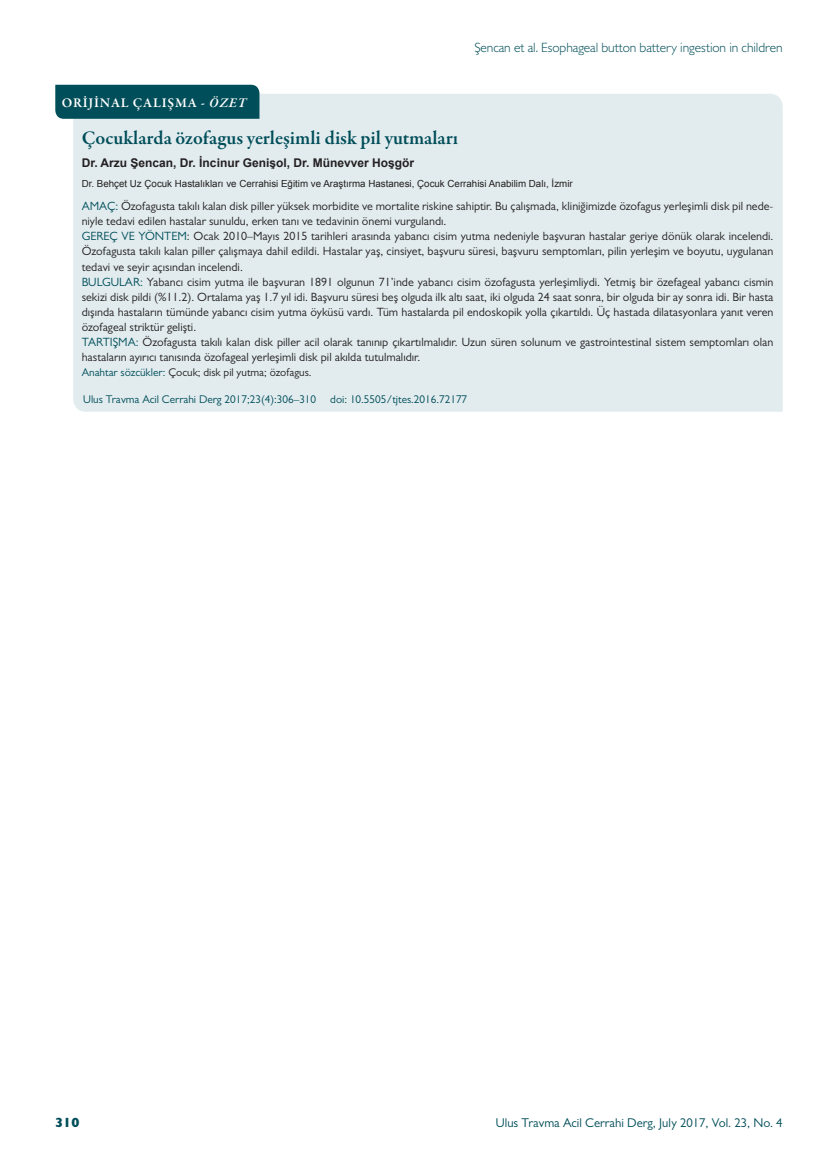
<style>
.page{position:relative;width:838px;height:1170px;background:#fff}
.page>*{position:absolute;margin:0;border:0;box-sizing:border-box;transform-origin:0 0}
.t1{font:600 19.5px "Garamond Premr Pro";color:#004e59}
.t2{font:300 13.5px "Gill Sans MT Pro";letter-spacing:-.005em;color:#004e59}
.t3{font:600 13.5px "Garamond Premr Pro";letter-spacing:.055em;color:#fff}
.t4{font:800 13.5px "Gill Sans MT Pro";color:#004e59}
.t5{font:12.75px "Gill Sans MT Pro";color:#004e59}
.t6{font:12px/15px "Gill Sans MT Pro";color:#231f20}
.t7{font:700 12px "Arial";color:#231f20}
.t8{font:11.25px "Gill Sans MT Pro";color:#004e59}
.t9{font:11.25px "Gill Sans MT Pro";color:#231f20}
.t10{font:9.75px "Arial";color:#231f20}
.s1{font-style:italic}
.s2{color:#004e59}
</style>
<div class="page">
<div style="left:73px;top:94px;width:709px;height:317px;background:#e2ecef"></div>
<div style="left:55px;top:85px;width:204px;height:34px;background:#004e59"></div>
<p class="t3" style="left:62px;top:94px;width:186px">ORİJİNAL ÇALIŞMA - <span class="s1">ÖZET</span></p>
<p class="t2" style="left:474px;top:39px;width:310px">Şencan et al. Esophageal button battery ingestion in children</p>
<h1 class="t1" style="left:82px;top:126px;width:378px">Çocuklarda özofagus yerleşimli disk pil yutmaları</h1>
<p class="t7" style="left:82px;top:155px;width:334px">Dr. Arzu Şencan, Dr. İncinur Genişol, Dr. Münevver Hoşgör</p>
<p class="t10" style="left:82px;top:177px;width:492px">Dr. Behçet Uz Çocuk Hastalıkları ve Cerrahisi Eğitim ve Araştırma Hastanesi, Çocuk Cerrahisi Anabilim Dalı, İzmir</p>
<p class="t6" style="left:82px;top:199px;width:693px"><span class="s2">AMAÇ:</span> Özofagusta takılı kalan disk piller yüksek morbidite ve mortalite riskine sahiptir. Bu çalışmada, kliniğimizde özofagus yerleşimli disk pil nede&shy;niyle tedavi edilen hastalar sunuldu, erken tanı ve tedavinin önemi vurgulandı.<br><span class="s2">GEREÇ VE YÖNTEM</span>: Ocak 2010–Mayıs 2015 tarihleri arasında yabancı cisim yutma nedeniyle başvuran hastalar geriye dönük olarak incelendi.<br>Özofagusta takılı kalan piller çalışmaya dahil edildi. Hastalar yaş, cinsiyet, başvuru süresi, başvuru semptomları, pilin yerleşim ve boyutu, uygulanan tedavi ve seyir açısından incelendi.<br><span class="s2">BULGULAR:</span> Yabancı cisim yutma ile başvuran 1891 olgunun 71’inde yabancı cisim özofagusta yerleşimliydi. Yetmiş bir özefageal yabancı cismin sekizi disk pildi (%11.2). Ortalama yaş 1.7 yıl idi. Başvuru süresi beş olguda ilk altı saat, iki olguda 24 saat sonra, bir olguda bir ay sonra idi. Bir hasta dışında hastaların tümünde yabancı cisim yutma öyküsü vardı. Tüm hastalarda pil endoskopik yolla çıkartıldı. Üç hastada dilatasyonlara yanıt veren özofageal striktür gelişti.<br><span class="s2">TARTIŞMA:</span> Özofagusta takılı kalan disk piller acil olarak tanınıp çıkartılmalıdır. Uzun süren solunum ve gastrointestinal sistem semptomları olan hastaların ayırıcı tanısında özofageal yerleşimli disk pil akılda tutulmalıdır.</p>
<p class="t9" style="left:82px;top:365px;width:231px"><span class="s2">Anahtar sözcükler:</span> Çocuk; disk pil yutma; özofagus.</p>
<p class="t8" style="left:83px;top:392px;width:234px">Ulus Travma Acil Cerrahi Derg 2017;23(4):306–310</p>
<p class="t8" style="left:330px;top:392px;width:138px">doi: 10.5505/tjtes.2016.72177</p>
<p class="t4" style="left:55px;top:1114px;width:26px">310</p>
<p class="t5" style="left:496px;top:1115px;width:288px">Ulus Travma Acil Cerrahi Derg, July 2017, Vol. 23, No. 4</p>
</div>
